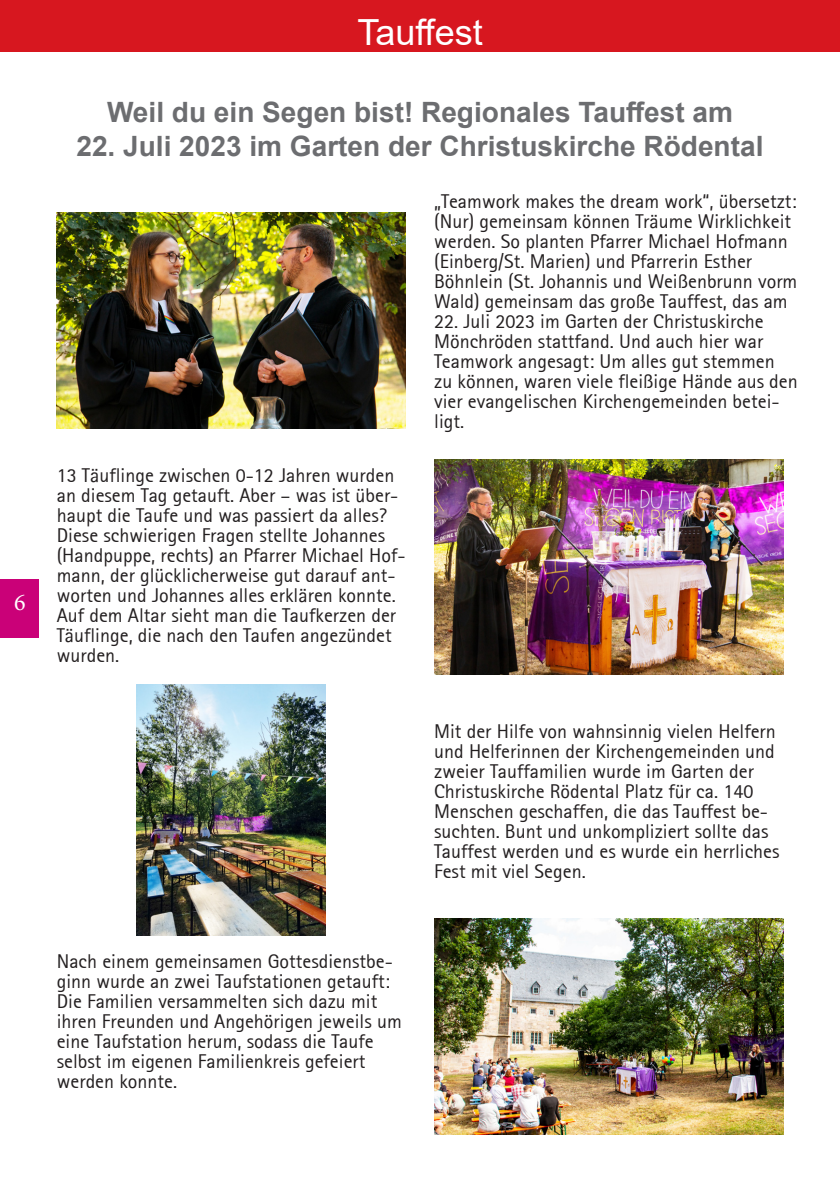
<style>
.page{position:relative;width:840px;height:1191px;background:#fff}
.page>*{position:absolute;margin:0;border:0;box-sizing:border-box;transform-origin:0 0}
.t1{font:36px "Arial";color:#fff}
.t2{font:700 28px "Arial";color:#6c6d70}
.t3{font:24px "Minion Pro";color:#fff}
.t4{font:20px/20px "Rotis Sans Serif 55";color:#231f20}
</style>
<div class="page">
<div style="left:0;top:579px;width:39px;height:59px;background:#ca0178"></div>
<div style="left:0;top:0;width:839px;height:52px;background:#d7171f"></div>
<img style="left:57px;top:213px;width:348px;height:215px">
<img style="left:434px;top:459px;width:348px;height:216px">
<img style="left:137px;top:684px;width:188px;height:251px">
<img style="left:434px;top:918px;width:348px;height:216px">
<p class="t3" style="left:14px;top:586px;width:13px">6</p>
<h1 class="t1" style="left:357px;top:7px;width:127px">Tauffest</h1>
<h2 class="t2" style="left:107px;top:93px;width:627px">Weil du ein Segen bist! Regionales Tauffest am</h2>
<h2 class="t2" style="left:76px;top:126px;width:688px">22. Juli 2023 im Garten der Christuskirche Rödental</h2>
<p class="t4" style="left:434px;top:191px;width:364px">„Teamwork makes the dream work“, übersetzt: (Nur) gemeinsam können Träume Wirklichkeit werden. So planten Pfarrer Michael Hofmann (Einberg/St. Marien) und Pfarrerin Esther Böhnlein (St. Johannis und Weißenbrunn vorm Wald) gemeinsam das große Tauffest, das am</p>
<p class="t4" style="left:434px;top:311px;width:365px">22. Juli 2023 im Garten der Christuskirche Mönchröden stattfand. Und auch hier war Teamwork angesagt: Um alles gut stemmen zu können, waren viele fleißige Hände aus den vier evangelischen Kirchengemeinden betei&shy;ligt.</p>
<p class="t4" style="left:57px;top:465px;width:350px">13 Täuflinge zwischen 0-12 Jahren wurden an diesem Tag getauft. Aber – was ist über&shy;haupt die Taufe und was passiert da alles?<br>Diese schwierigen Fragen stellte Johannes (Handpuppe, rechts) an Pfarrer Michael Hof&shy;mann, der glücklicherweise gut darauf ant&shy;worten und Johannes alles erklären konnte.<br>Auf dem Altar sieht man die Taufkerzen der Täuflinge, die nach den Taufen angezündet wurden.</p>
<p class="t4" style="left:57px;top:951px;width:346px">Nach einem gemeinsamen Gottesdienstbe&shy;ginn wurde an zwei Taufstationen getauft:<br>Die Familien versammelten sich dazu mit ihren Freunden und Angehörigen jeweils um eine Taufstation herum, sodass die Taufe selbst im eigenen Familienkreis gefeiert werden konnte.</p>
<p class="t4" style="left:434px;top:721px;width:347px">Mit der Hilfe von wahnsinnig vielen Helfern und Helferinnen der Kirchengemeinden und zweier Tauffamilien wurde im Garten der Christuskirche Rödental Platz für ca. 140<br>Menschen geschaffen, die das Tauffest be&shy;suchten. Bunt und unkompliziert sollte das Tauffest werden und es wurde ein herrliches Fest mit viel Segen.</p>
</div>
